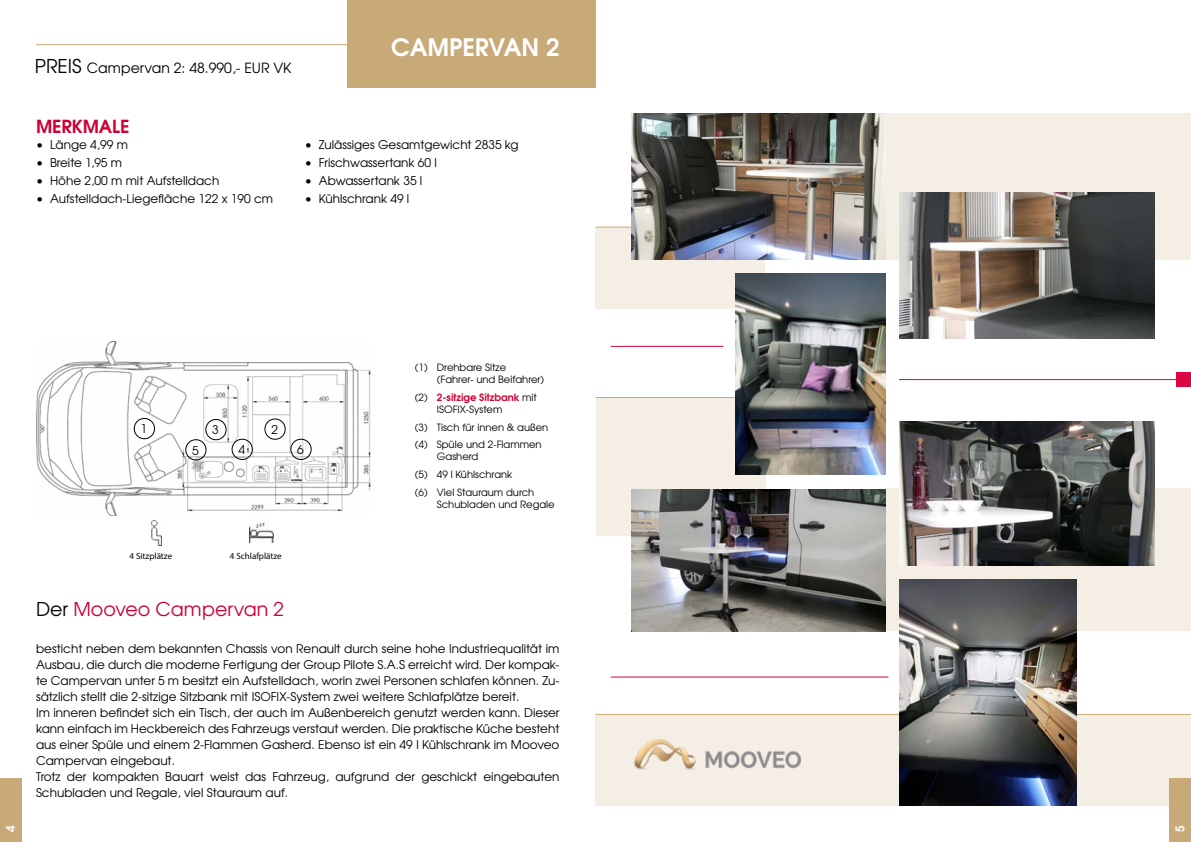
<style>
.page{position:relative;width:1191px;height:842px;background:#fff}
.page>*{position:absolute;margin:0;border:0;box-sizing:border-box;transform-origin:0 0}
.t1{font:700 24px "Te X Gyre Adventor";color:#fff}
.t2{font:19px "Te X Gyre Adventor";color:#c03}
.t3{font:700 18px "Te X Gyre Adventor";letter-spacing:-.005em;color:#c03}
.t4{font:14px "Te X Gyre Adventor";color:#000}
.t5{font:12px/16px "Te X Gyre Adventor";color:#000}
.t6{font:700 12px "Te X Gyre Adventor";color:#fff}
.t7{font:10px/17.7px "Te X Gyre Adventor";color:#000}
.t8{font:9px "Myriad Pro";color:#000}
.s1{font-size:19px}
.s2{font-weight:700;color:#c03}
.s3{color:#000}
</style>
<div class="page">
<img style="left:36px;top:342px;width:335px;height:173px">
<div style="left:347px;top:0;width:248px;height:88px;background:#c8a978"></div>
<hr style="left:36px;top:44px;width:325px;height:1px;background:#c8a978">
<img style="left:151px;top:520px;width:11px;height:25px">
<img style="left:249px;top:523px;width:25px;height:19px">
<div style="left:134px;top:418px;width:21px;height:21px;border:1px solid #000;border-radius:50%"></div>
<div style="left:265px;top:419px;width:20px;height:20px;border:1px solid #000;border-radius:50%"></div>
<div style="left:206px;top:419px;width:20px;height:21px;border:1px solid #000;border-radius:50%"></div>
<div style="left:232px;top:439px;width:20px;height:21px;border:1px solid #000;border-radius:50%"></div>
<div style="left:185px;top:439px;width:21px;height:21px;border:1px solid #000;border-radius:50%"></div>
<div style="left:291px;top:439px;width:20px;height:21px;border:1px solid #000;border-radius:50%"></div>
<div style="left:885px;top:113px;width:306px;height:147px;background:#f4eee4"></div>
<div style="left:885px;top:488px;width:306px;height:143px;background:#f4eee4"></div>
<div style="left:595px;top:714px;width:596px;height:92px;background:#f4eee4"></div>
<div style="left:596px;top:397px;width:169px;height:139px;background:#f4eee4"></div>
<div style="left:595px;top:228px;width:169px;height:81px;background:#f4eee4"></div>
<img style="left:634px;top:740px;width:167px;height:30px">
<hr style="left:595px;top:714px;width:596px;height:1px;background:#caac79">
<hr style="left:595px;top:397px;width:193px;height:1px;background:#caac79">
<hr style="left:595px;top:227px;width:170px;height:1px;background:#caac79">
<img style="left:735px;top:274px;width:150px;height:201px">
<img style="left:631px;top:113px;width:254px;height:147px">
<img style="left:899px;top:193px;width:256px;height:146px">
<img style="left:899px;top:421px;width:256px;height:145px">
<img style="left:899px;top:579px;width:177px;height:227px">
<img style="left:631px;top:489px;width:254px;height:143px">
<div style="left:1176px;top:372px;width:15px;height:14px;background:#de0642"></div>
<hr style="left:899px;top:379px;width:277px;height:1px;background:#de0642">
<hr style="left:610px;top:346px;width:113px;height:1px;background:#de0642">
<hr style="left:610px;top:676px;width:278px;height:1px;background:#de0642">
<div style="left:1169px;top:778px;width:22px;height:64px;background:#c8a978"></div>
<div style="left:0;top:778px;width:21px;height:64px;background:#c8a978"></div>
<p class="t4" style="left:35px;top:56px;width:258px"><span class="s1">PREIS</span> Campervan 2: 48.990,- EUR VK</p>
<h1 class="t1" style="left:391px;top:26px;width:170px">CAMPERVAN 2</h1>
<h3 class="t3" style="left:36px;top:111px;width:95px">MERKMALE</h3>
<p class="t5" style="left:36px;top:135px;width:94px">• Länge 4,99 m</p>
<p class="t5" style="left:36px;top:153px;width:88px">• Breite 1,95 m</p>
<p class="t5" style="left:36px;top:171px;width:185px">• Höhe 2,00 m mit Aufstelldach</p>
<p class="t5" style="left:36px;top:189px;width:239px">• Aufstelldach-Liegefläche 122 x 190 cm</p>
<p class="t5" style="left:305px;top:135px;width:215px">• Zulässiges Gesamtgewicht 2835 kg</p>
<p class="t5" style="left:305px;top:153px;width:134px">• Frischwassertank 60 l</p>
<p class="t5" style="left:305px;top:171px;width:119px">• Abwassertank 35 l</p>
<p class="t5" style="left:305px;top:189px;width:106px">• Kühlschrank 49 l</p>
<p class="t5" style="left:141px;top:420px;width:8px">1</p>
<p class="t5" style="left:212px;top:421px;width:8px">3</p>
<p class="t5" style="left:271px;top:421px;width:8px">2</p>
<p class="t5" style="left:192px;top:441px;width:8px">5</p>
<p class="t5" style="left:238px;top:441px;width:8px">4</p>
<p class="t5" style="left:297px;top:441px;width:8px">6</p>
<p class="t8" style="left:129px;top:550px;width:44px">4 Sitzplätze</p>
<p class="t8" style="left:230px;top:550px;width:53px">4 Schlafplätze</p>
<p class="t7" style="left:437px;top:361px;width:109px;line-height:12px;text-indent:-22px">(1) Drehbare Sitze (Fahrer- und Beifahrer)</p>
<p class="t7" style="left:437px;top:391px;width:102px;line-height:12px;text-indent:-22px">(2) <span class="s2">2-sitzige Sitzbank</span> mit<br>ISOFIX-System</p>
<p class="t7" style="left:415px;top:417px;width:135px">(3) Tisch für innen &amp; außen (4) Spüle und 2-Flammen</p>
<p class="t7" style="left:415px;top:447px;width:121px;text-indent:22px">Gasherd<br>(5) 49 l Kühlschrank<br>(6) Viel Stauraum durch</p>
<p class="t7" style="left:437px;top:494px;width:119px">Schubladen und Regale</p>
<h2 class="t2" style="left:36px;top:594px;width:249px"><span class="s3">Der</span> Mooveo Campervan 2</h2>
<p class="t5" style="left:36px;top:640px;width:525px">besticht neben dem bekannten Chassis von Renault durch seine hohe Industriequalität im Ausbau, die durch die moderne Fertigung der Group Pilote S.A.S erreicht wird. Der kompak&shy;te Campervan unter 5 m besitzt ein Aufstelldach, worin zwei Personen schlafen können. Zu&shy;sätzlich stellt die 2-sitzige Sitzbank mit ISOFIX-System zwei weitere Schlafplätze bereit.<br>Im inneren befindet sich ein Tisch, der auch im Außenbereich genutzt werden kann. Dieser kann einfach im Heckbereich des Fahrzeugs verstaut werden. Die praktische Küche besteht aus einer Spüle und einem 2-Flammen Gasherd. Ebenso ist ein 49 l Kühlschrank im Mooveo Campervan eingebaut.<br>Trotz der kompakten Bauart weist das Fahrzeug, aufgrund der geschickt eingebauten Schubladen und Regale, viel Stauraum auf.</p>
<p class="t6" style="left:0;top:832px;width:8px;rotate:-90deg">4</p>
<p class="t6" style="left:1169px;top:832px;width:8px;rotate:-90deg">5</p>
</div>
